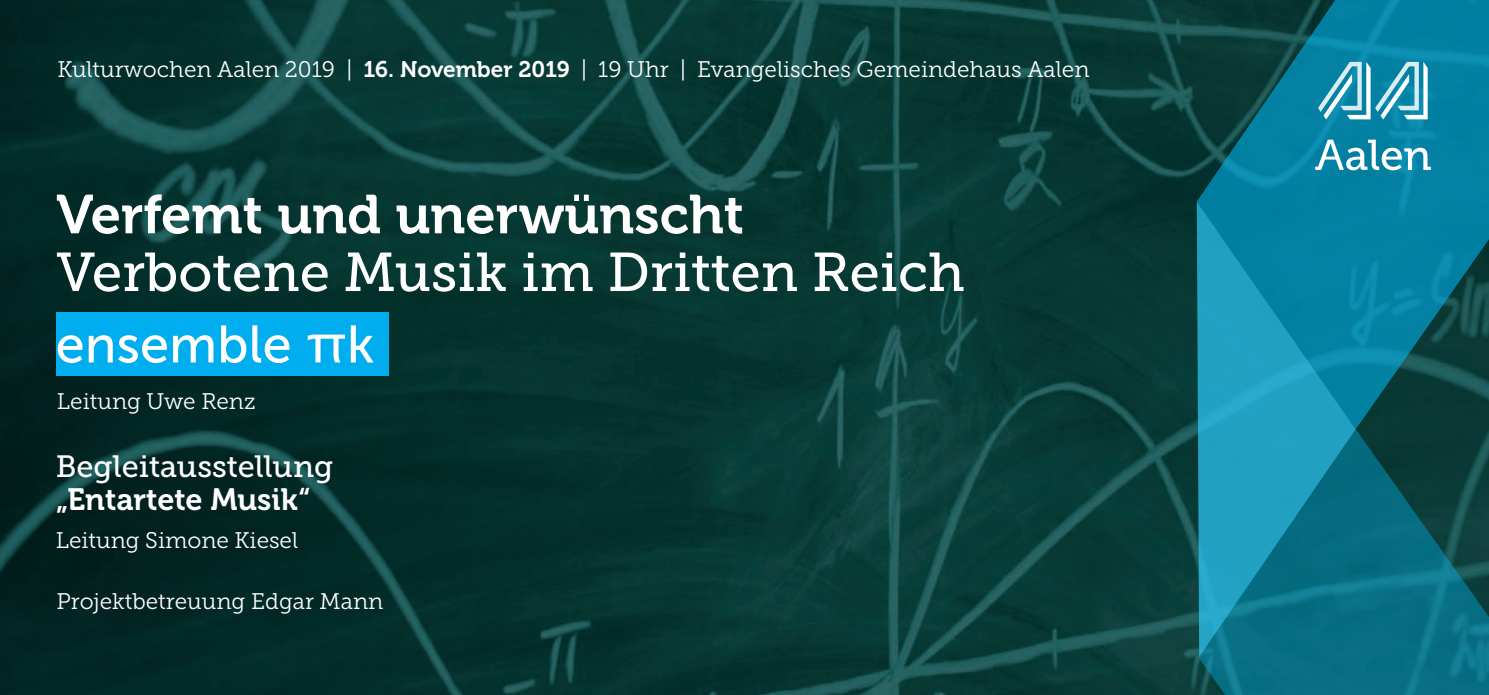
<style>
.page{position:relative;width:1489px;height:695px;background:#fff}
.page>*{position:absolute;margin:0;border:0;box-sizing:border-box;transform-origin:0 0}
.t1{font:54.5px "Museo Slab 500";color:#fff}
.t2{font:54.5px "Museo 700";color:#fff}
.t3{font:52.5px "Museo Sans 500";color:#fff}
.t4{font:30.75px "Museo Slab 500";color:#fff}
.t5{font:30.75px "Museo 700";color:#fff}
.t6{font:22.5px "Museo Slab 300";color:#fff}
.s1{font-family:"Museo 700"}
.s2{font-family:"Lucida Grande"}
</style>
<div class="page">
<img style="left:0;top:0;width:1198px;height:694px">
<svg style="left:1196px;top:0;width:292px;height:429px;fill:#047fa2"></svg>
<svg style="left:1196px;top:201px;width:159px;height:455px"></svg>
<svg style="left:1198px;top:429px;width:290px;height:265px;fill:#0a6e83"></svg>
<svg style="left:1315px;top:140px;width:115px;height:30px"></svg>
<svg style="left:1317px;top:62px;width:110px;height:57px"></svg>
<div style="left:57px;top:312px;width:332px;height:64px;background:#00aeef"></div>
<p class="t6" style="left:57px;top:61px;width:1033px">Kulturwochen Aalen 2019 | <span class="s1">16. November 2019</span> | 19 Uhr | Evangelisches Gemeindehaus Aalen</p>
<p class="t2" style="left:56px;top:182px;width:689px">Verfemt und unerwünscht</p>
<p class="t1" style="left:56px;top:251px;width:910px">Verbotene Musik im Dritten Reich</p>
<p class="t3" style="left:56px;top:313px;width:320px">ensemble <span class="s2">π</span>k</p>
<p class="t6" style="left:57px;top:393px;width:200px">Leitung Uwe Renz</p>
<p class="t4" style="left:56px;top:454px;width:279px">Begleitausstellung</p>
<p class="t5" style="left:56px;top:481px;width:256px">„Entartete Musik“</p>
<p class="t6" style="left:56px;top:532px;width:244px">Leitung Simone Kiesel</p>
<p class="t6" style="left:56px;top:593px;width:328px">Projektbetreuung Edgar Mann</p>
</div>
